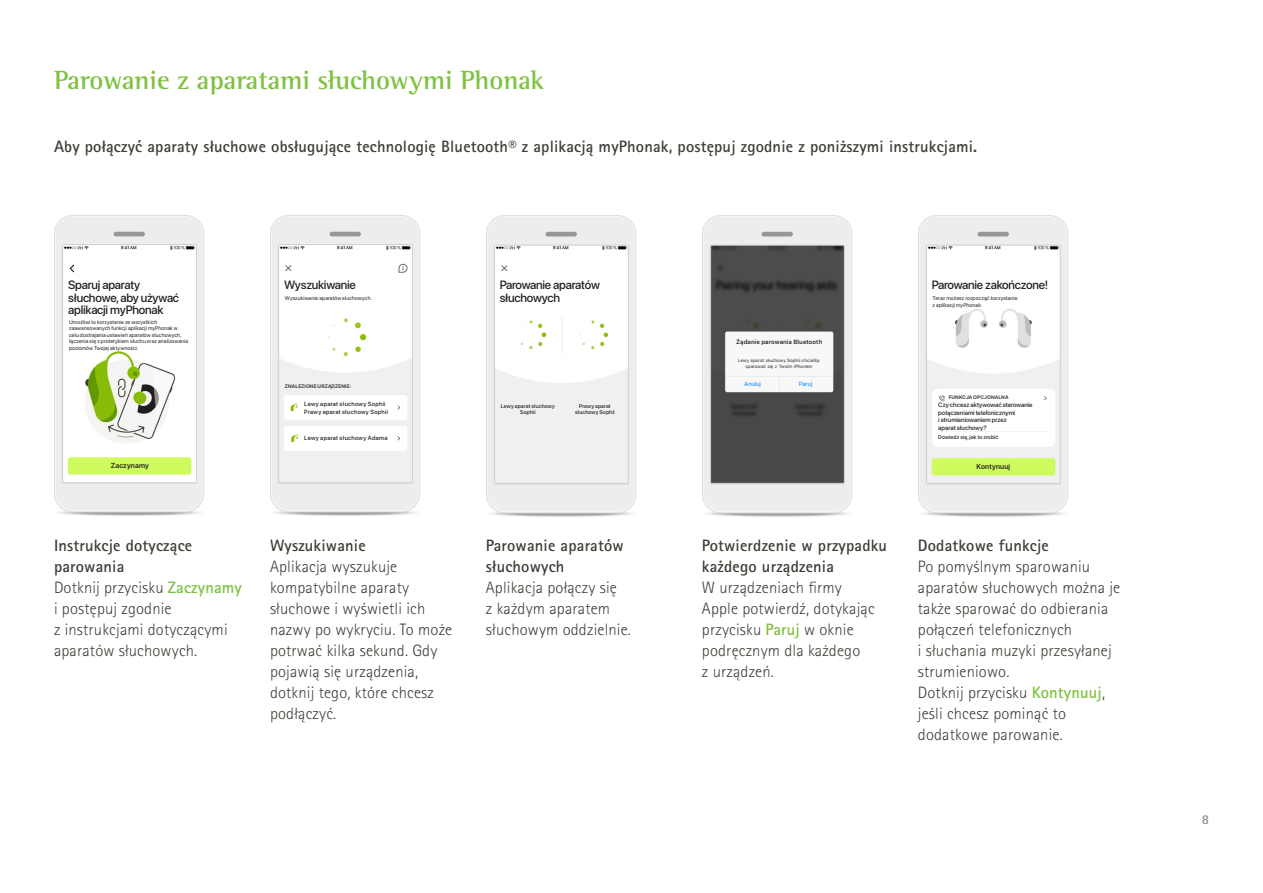
<style>
.page{position:relative;width:1263px;height:893px;background:#fff}
.page>*{position:absolute;margin:0;border:0;box-sizing:border-box;transform-origin:0 0}
.t1{font:700 27px "Rotis Semi Serif Pro";color:#7fc241}
.PHO_Bodycopy_11pt_Bl{font:300 16.5px/21px "Rotis Sans Serif Pro";letter-spacing:.01em;color:#3f3d36}
.PHO_Subtitle2_11pt_B{font:700 16.5px/21px "Rotis Sans Serif Pro";letter-spacing:.01em;color:#3f3d36}
.t2{font:700 13.5px "Rotis Sans Serif Pro";color:#8b8b83}
.t3{font:500 12px/12.6px "SF Pro Display";letter-spacing:-.02em;color:#231f20}
.t4{font:600 7.2px "SF Pro Display";letter-spacing:.025em;color:#231f20}
.t5{font:500 6.3px/7.5px "SF Pro Display";letter-spacing:.005em;color:#231f20}
.t6{font:500 6px "SF Pro Display";letter-spacing:.045em;color:#231f20}
.t7{font:600 6px "SFUI Text";letter-spacing:.005em;color:#231f20}
.t8{font:6px "SFUI Text";letter-spacing:-.02em;color:#0084ff}
.t9{font:5.4px/6.4px "SF Pro Display";letter-spacing:.02em;color:#231f20}
.t10{font:500 5.4px/6.4px "SF Pro Display";letter-spacing:.025em;color:#231f20;text-align:center}
.t11{font:700 5.1px "SF Pro Display";letter-spacing:.015em;color:#3f3d36}
.t12{font:4.5px/6px "SFUI Text";letter-spacing:.01em;color:#231f20;text-align:center}
.s1{font-weight:700;color:#7fc241}
</style>
<div class="page">
<img style="left:54px;top:215px;width:150px;height:301px">
<img style="left:270px;top:215px;width:150px;height:301px">
<img style="left:486px;top:215px;width:150px;height:302px">
<img style="left:702px;top:215px;width:150px;height:302px">
<img style="left:918px;top:215px;width:150px;height:302px">
<img style="left:64px;top:246px;width:131px;height:235px">
<div style="left:62px;top:244px;width:135px;height:239px;border:1px solid #cfcfd1"></div>
<img style="left:280px;top:246px;width:131px;height:235px">
<div style="left:278px;top:244px;width:135px;height:239px;border:1px solid #cfcfd1"></div>
<img style="left:496px;top:247px;width:130px;height:235px">
<div style="left:494px;top:245px;width:134px;height:239px;border:1px solid #cfcfd1"></div>
<img style="left:712px;top:247px;width:130px;height:235px">
<div style="left:710px;top:245px;width:134px;height:239px;border:1px solid #cfcfd1"></div>
<img style="left:928px;top:247px;width:130px;height:235px">
<div style="left:926px;top:245px;width:134px;height:239px;border:1px solid #cfcfd1"></div>
<p class="t1" style="left:54px;top:63px;width:491px">Parowanie z aparatami słuchowymi Phonak</p>
<p class="PHO_Subtitle2_11pt_B" style="left:54px;top:136px;width:925px">Aby połączyć aparaty słuchowe obsługujące technologię Bluetooth® z aplikacją myPhonak, postępuj zgodnie z poniższymi instrukcjami.</p>
<p class="t3" style="left:68px;top:279px;width:112px">Sparuj aparaty słuchowe, aby używać aplikacji myPhonak</p>
<p class="t3" style="left:284px;top:279px;width:73px">Wyszukiwanie</p>
<p class="t3" style="left:500px;top:279px;width:102px">Parowanie aparatów słuchowych</p>
<p class="t3" style="left:932px;top:279px;width:118px">Parowanie zakończone!</p>
<p class="t9" style="left:69px;top:319px;width:120px">Umożliwi to korzystanie ze wszystkich zaawansowanych funkcji aplikacji myPhonak w celu dostrajania ustawień aparatów słuchowych, łączenia się z protetykiem słuchu oraz analizowania poziomów Twojej aktywności.</p>
<p class="t9" style="left:285px;top:295px;width:89px">Wyszukiwanie aparatów słuchowych.</p>
<p class="t9" style="left:932px;top:295px;width:86px">Teraz możesz rozpocząć korzystanie z aplikacji myPhonak</p>
<p class="t7" style="left:736px;top:337px;width:88px">Żądanie parowania Bluetooth</p>
<p class="t8" style="left:744px;top:379px;width:18px">Anuluj</p>
<p class="t8" style="left:799px;top:379px;width:15px">Paruj</p>
<p class="t12" style="left:738px;top:358px;width:83px">Lewy aparat słuchowy Sophii chciałby sparować się z Twoim iPhonem</p>
<p class="t11" style="left:285px;top:383px;width:68px">ZNALEZIONE URZĄDZENIE:</p>
<p class="t6" style="left:304px;top:401px;width:83px">Lewy aparat słuchowy Sophii</p>
<p class="t6" style="left:304px;top:408px;width:85px">Prawy aparat słuchowy Sophii</p>
<p class="t6" style="left:304px;top:434px;width:85px">Lewy aparat słuchowy Adama</p>
<p class="t10" style="left:501px;top:402px;width:55px">Lewy aparat słuchowy<br>Sophii</p>
<p class="t10" style="left:575px;top:402px;width:41px">Prawy aparat słuchowy Sophii</p>
<p class="t11" style="left:949px;top:395px;width:61px">FUNKCJA OPCJONALNA</p>
<p class="t5" style="left:938px;top:401px;width:96px">Czy chcesz aktywować sterowanie połączeniami telefonicznymi<br>i strumieniowaniem przez<br>aparat słuchowy?</p>
<p class="t10" style="left:938px;top:434px;width:62px">Dowiedz się, jak to zrobić</p>
<p class="t4" style="left:111px;top:461px;width:40px">Zaczynamy</p>
<p class="t4" style="left:976px;top:462px;width:35px">Kontynuuj</p>
<p class="PHO_Subtitle2_11pt_B" style="left:54px;top:535px;width:140px">Instrukcje dotyczące parowania</p>
<p class="PHO_Bodycopy_11pt_Bl" style="left:54px;top:577px;width:189px">Dotknij przycisku <span class="s1">Zaczynamy </span>i postępuj zgodnie<br>z instrukcjami dotyczącymi aparatów słuchowych.</p>
<p class="PHO_Subtitle2_11pt_B" style="left:270px;top:535px;width:97px">Wyszukiwanie</p>
<p class="PHO_Bodycopy_11pt_Bl" style="left:270px;top:556px;width:184px">Aplikacja wyszukuje kompatybilne aparaty słuchowe i wyświetli ich nazwy po wykryciu. To może potrwać kilka sekund. Gdy pojawią się urządzenia, dotknij tego, które chcesz podłączyć.</p>
<p class="PHO_Subtitle2_11pt_B" style="left:486px;top:535px;width:139px">Parowanie aparatów słuchowych</p>
<p class="PHO_Bodycopy_11pt_Bl" style="left:486px;top:577px;width:147px">Aplikacja połączy się<br>z każdym aparatem słuchowym oddzielnie.</p>
<p class="PHO_Subtitle2_11pt_B" style="left:702px;top:535px;width:187px">Potwierdzenie w przypadku każdego urządzenia</p>
<p class="PHO_Bodycopy_11pt_Bl" style="left:702px;top:577px;width:174px">W urządzeniach firmy<br>Apple potwierdź, dotykając przycisku <span class="s1">Paruj</span> w oknie podręcznym dla każdego<br>z urządzeń.</p>
<p class="PHO_Subtitle2_11pt_B" style="left:918px;top:535px;width:132px">Dodatkowe funkcje</p>
<p class="PHO_Bodycopy_11pt_Bl" style="left:918px;top:556px;width:204px">Po pomyślnym sparowaniu aparatów słuchowych można je także sparować do odbierania połączeń telefonicznych<br>i słuchania muzyki przesyłanej strumieniowo.</p>
<p class="PHO_Bodycopy_11pt_Bl" style="left:918px;top:682px;width:189px">Dotknij przycisku <span class="s1">Kontynuuj</span>, jeśli chcesz pominąć to dodatkowe parowanie.</p>
<p class="t2" style="left:1202px;top:811px;width:9px">8</p>
</div>
